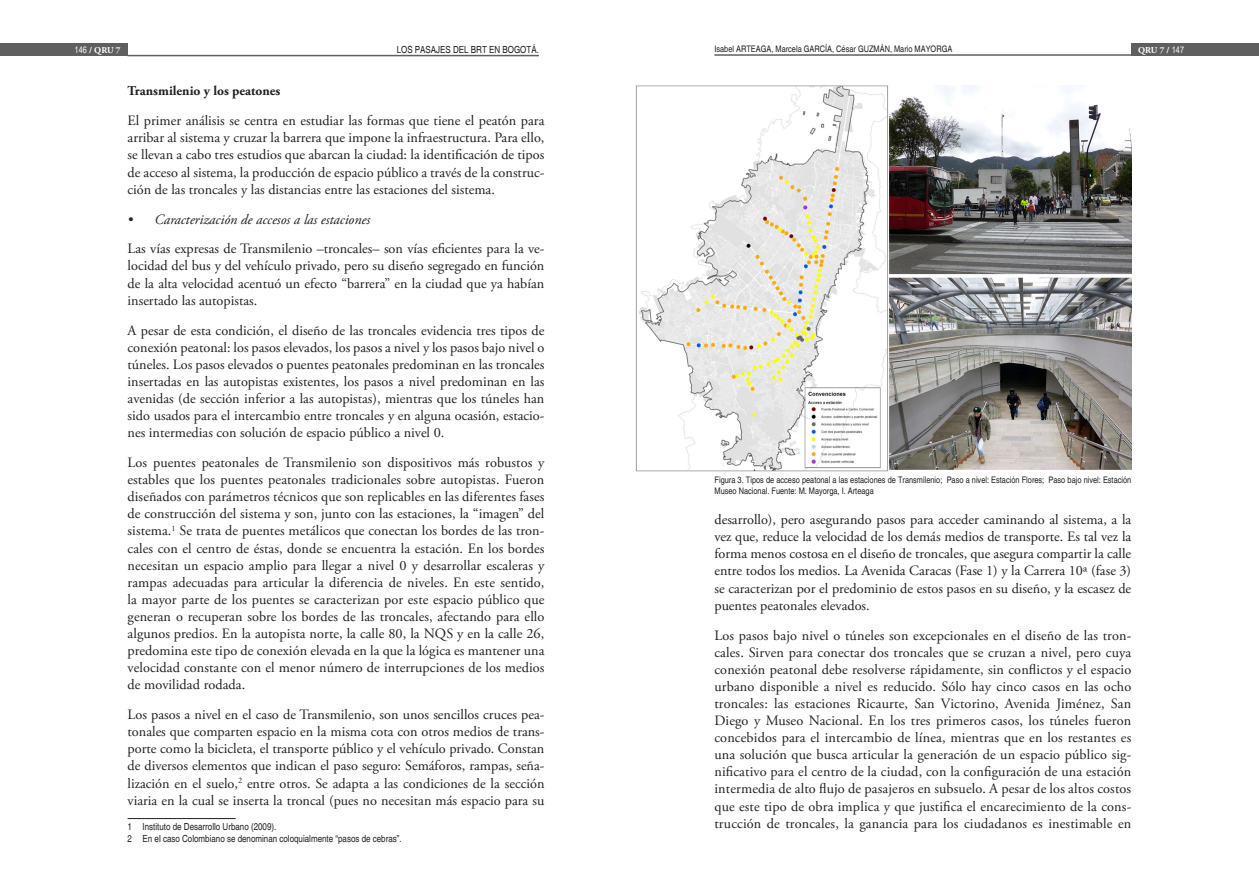
<style>
.page{position:relative;width:1259px;height:893px;background:#fff}
.page>*{position:absolute;margin:0;border:0;box-sizing:border-box;transform-origin:0 0}
.cuerpo{font:14.25px/17.1px "Adobe Garamond Pro";color:#231f20;text-align:justify}
.t1{font:italic 14.25px "Adobe Garamond Pro";color:#231f20}
.cuerpo-2{font:700 13.5px "Adobe Garamond Pro";color:#231f20}
.notas{font:condensed 9.75px "Helvetica";color:#231f20}
.sumario{font:condensed 9px/10.8px "Helvetica";color:#231f20}
.t2{font:700 9px "Adobe Garamond Pro";letter-spacing:-.02em;color:#fff}
.s1{font-family:"Arial Narrow";font-weight:400}
</style>
<div class="page">
<hr style="left:128px;top:55px;width:411px;height:1px;background:#5f5f62">
<hr style="left:714px;top:54px;width:418px;height:2px;background:#5f5f62">
<div style="left:0;top:44px;width:128px;height:12px;background:#5f5f62"></div>
<div style="left:1131px;top:43px;width:128px;height:13px;background:#5f5f62"></div>
<hr style="left:128px;top:818px;width:108px;height:1px;background:#231f20">
<img style="left:635px;top:85px;width:496px;height:387px">
<p class="t2" style="left:75px;top:45px;width:47px"><span class="s1">146</span> / QRU 7</p>
<p class="sumario" style="left:714px;top:43px;width:239px">Isabel ARTEAGA, Marcela GARCÍA, César GUZMÁN, Mario MAYORGA</p>
<p class="t2" style="left:1138px;top:45px;width:47px">QRU 7 / <span class="s1">147</span></p>
<p class="cuerpo-2" style="left:128px;top:83px;width:154px">Transmilenio y los peatones</p>
<p class="cuerpo" style="left:128px;top:113px;width:418px">El primer análisis se centra en estudiar las formas que tiene el peatón para arribar al sistema y cruzar la barrera que impone la infraestructura. Para ello, se llevan a cabo tres estudios que abarcan la ciudad: la identificación de tipos de acceso al sistema, la producción de espacio público a través de la construc&shy;ción de las troncales y las distancias entre las estaciones del sistema.</p>
<p class="t1" style="left:128px;top:210px;width:244px">• Caracterización de accesos a las estaciones</p>
<p class="cuerpo" style="left:128px;top:241px;width:418px">Las vías expresas de Transmilenio –troncales– son vías eficientes para la ve&shy;locidad del bus y del vehículo privado, pero su diseño segregado en función de la alta velocidad acentuó un efecto “barrera” en la ciudad que ya habían insertado las autopistas.</p>
<p class="cuerpo" style="left:128px;top:322px;width:418px">A pesar de esta condición, el diseño de las troncales evidencia tres tipos de conexión peatonal: los pasos elevados, los pasos a nivel y los pasos bajo nivel o túneles. Los pasos elevados o puentes peatonales predominan en las troncales insertadas en las autopistas existentes, los pasos a nivel predominan en las avenidas (de sección inferior a las autopistas), mientras que los túneles han sido usados para el intercambio entre troncales y en alguna ocasión, estacio&shy;nes intermedias con solución de espacio público a nivel 0.</p>
<p class="cuerpo" style="left:128px;top:454px;width:418px">Los puentes peatonales de Transmilenio son dispositivos más robustos y estables que los puentes peatonales tradicionales sobre autopistas. Fueron diseñados con parámetros técnicos que son replicables en las diferentes fases de construcción del sistema y son, junto con las estaciones, la “imagen” del sistema.<sup>1</sup> Se trata de puentes metálicos que conectan los bordes de las tron&shy;cales con el centro de éstas, donde se encuentra la estación. En los bordes necesitan un espacio amplio para llegar a nivel 0 y desarrollar escaleras y rampas adecuadas para articular la diferencia de niveles. En este sentido, la mayor parte de los puentes se caracterizan por este espacio público que generan o recuperan sobre los bordes de las troncales, afectando para ello algunos predios. En la autopista norte, la calle 80, la NQS y en la calle 26, predomina este tipo de conexión elevada en la que la lógica es mantener una velocidad constante con el menor número de interrupciones de los medios de movilidad rodada.</p>
<p class="cuerpo" style="left:128px;top:707px;width:418px">Los pasos a nivel en el caso de Transmilenio, son unos sencillos cruces pea&shy;tonales que comparten espacio en la misma cota con otros medios de trans&shy;porte como la bicicleta, el transporte público y el vehículo privado. Constan de diversos elementos que indican el paso seguro: Semáforos, rampas, seña&shy;lización en el suelo,<sup>2</sup> entre otros. Se adapta a las condiciones de la sección viaria en la cual se inserta la troncal (pues no necesitan más espacio para su</p>
<p class="notas" style="left:128px;top:821px;width:150px">1 Instituto de Desarrollo Urbano (2009).</p>
<p class="notas" style="left:128px;top:833px;width:276px">2 En el caso Colombiano se denominan coloquialmente “pasos de cebras”.</p>
<p class="notas" style="left:397px;top:44px;width:144px">LOS PASAJES DEL BRT EN BOGOTÁ.</p>
<p class="sumario" style="left:714px;top:475px;width:418px">Figura 3. Tipos de acceso peatonal a las estaciones de Transmilenio; Paso a nivel: Estación Flores; Paso bajo nivel: Estación<br>Museo Nacional. Fuente: M. Mayorga, I. Arteaga</p>
<p class="cuerpo" style="left:714px;top:512px;width:418px">desarrollo), pero asegurando pasos para acceder caminando al sistema, a la vez que, reduce la velocidad de los demás medios de transporte. Es tal vez la forma menos costosa en el diseño de troncales, que asegura compartir la calle entre todos los medios. La Avenida Caracas (Fase 1) y la Carrera 10ª (fase 3) se caracterizan por el predominio de estos pasos en su diseño, y la escasez de puentes peatonales elevados.</p>
<p class="cuerpo" style="left:714px;top:627px;width:418px">Los pasos bajo nivel o túneles son excepcionales en el diseño de las tron&shy;cales. Sirven para conectar dos troncales que se cruzan a nivel, pero cuya conexión peatonal debe resolverse rápidamente, sin conflictos y el espacio urbano disponible a nivel es reducido. Sólo hay cinco casos en las ocho troncales: las estaciones Ricaurte, San Victorino, Avenida Jiménez, San Diego y Museo Nacional. En los tres primeros casos, los túneles fueron concebidos para el intercambio de línea, mientras que en los restantes es una solución que busca articular la generación de un espacio público sig&shy;nificativo para el centro de la ciudad, con la configuración de una estación intermedia de alto flujo de pasajeros en subsuelo. A pesar de los altos costos que este tipo de obra implica y que justifica el encarecimiento de la cons&shy;trucción de troncales, la ganancia para los ciudadanos es inestimable en</p>
</div>
